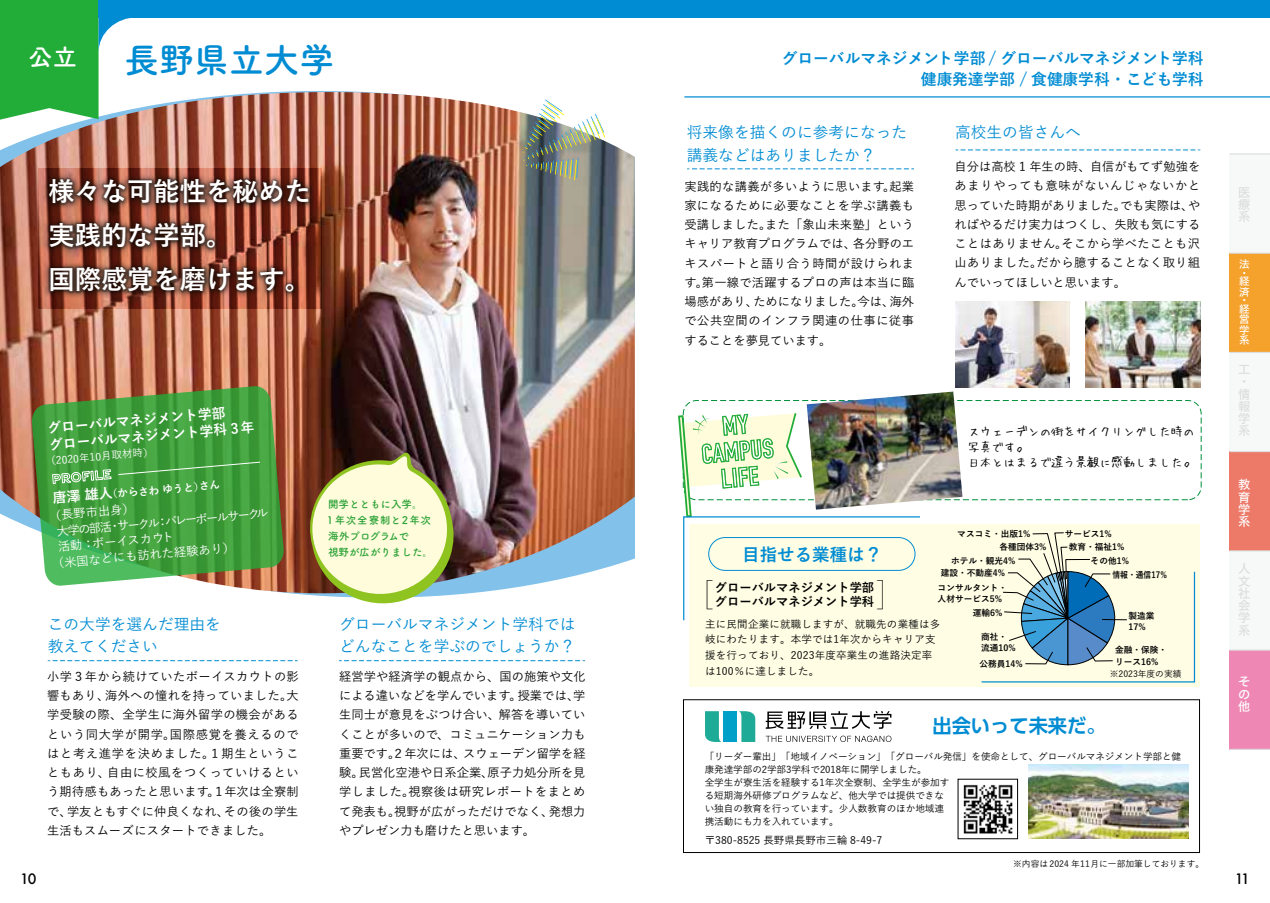
<style>
.page{position:relative;width:1270px;height:903px;background:#fff}
.page>*{position:absolute;margin:0;border:0;box-sizing:border-box;transform-origin:0 0}
.t1{font:35px "Tsuku B Rd Gothic Std B";color:#008cd3}
.t2{font:29.75px "Hira Kaku Std N W0";color:#000}
.t3{font:700 26.25px/43.8px "Yu Go";color:#fff}
.t4{font:24.5px "Tsuku B Rd Gothic Std B";color:#fff}
.t5{font:700 19.25px "PUD Shin Go Pr 6 N De";color:#008cd3}
.t6{font:700 17.5px "Yu Go";color:#008cd3}
.t7{font:500 15.75px/22.8px "Yu Go";color:#008cd3}
.t8{font:700 15.75px/21px "Yu Go";color:#008cd3;text-align:right}
.t9{font:700 14px/16.8px "Yu Go";color:#fff}
.t10{font:500 14px "Futura";color:#000}
.t11{font:500 12.25px/19.2px "Yu Go";color:#000;text-align:justify}
.t12{font:500 12.25px "Yu Go";color:#fff}
.t13{font:12.25px/15.8px "Hui Font";letter-spacing:-.025em;color:#000}
.t14{font:700 12.25px "Yu Go";color:#000}
.t15{font:12.25px/12.2px "Hiragino Sans W5";color:#dcdddd;text-align:justify}
.t16{font:12.25px/12.2px "Hiragino Sans W5";color:#fff;text-align:justify}
.t17{font:500 10.5px/15.8px "Yu Go";letter-spacing:.02em;color:#000}
.t18{font:500 10.5px "Yu Go";color:#000}
.t19{font:700 10.5px "Tsuku A Rd Gothic";color:#2ca339}
.t20{font:700 10.5px "Yu Go";color:#fff}
.t21{font:500 10.5px "Yu Go";color:#fff}
.t22{font:700 10.5px "Tsuku A Rd Gothic";letter-spacing:.05em;color:#2ca339}
.t23{font:10.5px/8.4px "Hiragino Sans W5";color:#fff}
.t24{font:700 10.5px "Tsuku A Rd Gothic";letter-spacing:-.05em;color:#2ca339}
.t25{font:500 9.62px/13px "Yu Go";letter-spacing:-.005em;color:#000}
.t26{font:700 8.75px/11.4px "Yu Go";color:#000}
.t27{font:500 8.75px "Yu Go";color:#000}
.t28{font:700 8.75px "Yu Go";color:#000;scale:.9 1}
.s1{font-size:14px}
</style>
<div class="page">
<img style="left:0;top:92px;width:635px;height:501px">
<div style="left:683px;top:400px;width:518px;height:100px;border:1px dashed #00913a;border-radius:13px"></div>
<img style="left:807px;top:391px;width:155px;height:110px">
<div style="left:689px;top:524px;width:511px;height:163px;background:#fffde4"></div>
<img style="left:678px;top:411px;width:243px;height:210px">
<svg style="left:304px;top:451px;width:151px;height:153px;background:#c9c59f"></svg>
<hr style="left:684px;top:96px;width:586px;height:2px;background:#008cd3">
<svg style="left:32px;top:386px;width:252px;height:200px;background:#549d46"></svg>
<img style="left:1028px;top:765px;width:160px;height:74px">
<img style="left:963px;top:784px;width:50px;height:50px">
<div style="left:723px;top:711px;width:14px;height:31px;background:#00a0c8"></div>
<svg style="left:705px;top:711px;width:16px;height:31px"></svg>
<svg style="left:739px;top:711px;width:16px;height:31px"></svg>
<svg style="left:766px;top:711px;width:125px;height:18px"></svg>
<svg style="left:766px;top:736px;width:125px;height:6px"></svg>
<img style="left:523px;top:100px;width:82px;height:80px">
<div style="left:683px;top:699px;width:517px;height:154px;border:1px solid #000"></div>
<img style="left:955px;top:301px;width:115px;height:87px">
<img style="left:1086px;top:301px;width:115px;height:87px">
<div style="left:99px;top:0;width:1171px;height:17px;background:#008cd3"></div>
<svg style="left:0;top:0;width:137px;height:123px"></svg>
<svg style="left:52px;top:469px;width:60px;height:15px"></svg>
<svg style="left:118px;top:461px;width:143px;height:14px;background:#4da54a"></svg>
<svg style="left:48px;top:660px;width:249px;height:1px"></svg>
<svg style="left:339px;top:660px;width:246px;height:1px"></svg>
<svg style="left:687px;top:169px;width:227px;height:1px"></svg>
<svg style="left:956px;top:150px;width:244px;height:1px"></svg>
<img style="left:38px;top:168px;width:283px;height:140px">
<svg style="left:46px;top:176px;width:267px;height:124px;background:#6d3a2c"></svg>
<div style="left:708px;top:537px;width:207px;height:34px;border:1px solid #008cd3;border-radius:16px"></div>
<svg style="left:981px;top:532px;width:215px;height:151px"></svg>
<div style="left:1229px;top:154px;width:41px;height:99px;background:#f7f8f8"></div>
<div style="left:1229px;top:253px;width:41px;height:99px;background:#f5a22d"></div>
<div style="left:1229px;top:352px;width:41px;height:100px;background:#f7f8f8"></div>
<div style="left:1229px;top:452px;width:41px;height:99px;background:#ed7969"></div>
<div style="left:1229px;top:551px;width:41px;height:99px;background:#f7f8f8"></div>
<div style="left:1229px;top:650px;width:41px;height:99px;background:#ee87b4"></div>
<hr style="left:1229px;top:253px;width:41px;height:1px;background:#dcdddd">
<hr style="left:1229px;top:153px;width:41px;height:2px;background:#dcdddd">
<hr style="left:1229px;top:352px;width:41px;height:1px;background:#dcdddd">
<hr style="left:1229px;top:451px;width:41px;height:1px;background:#dcdddd">
<hr style="left:1229px;top:550px;width:41px;height:1px;background:#dcdddd">
<hr style="left:1229px;top:649px;width:41px;height:2px;background:#dcdddd">
<hr style="left:1229px;top:749px;width:41px;height:1px;background:#dcdddd">
<h3 class="t4" style="left:28px;top:38px;width:50px">公立</h3>
<h1 class="t1" style="left:124px;top:32px;width:211px">長野県立大学</h1>
<h3 class="t3" style="left:49px;top:171px;width:264px">様々な可能性を秘めた実践的な学部。<br>国際感覚を磨けます。</h3>
<p class="t9" style="left:47px;top:420px;width:207px;rotate:-5deg">グローバルマネジメント学部<br>グローバルマネジメント学科 3年</p>
<p class="t21" style="left:45px;top:452px;width:110px;rotate:-5deg">（2020年10月取材時）</p>
<p class="t20" style="left:52px;top:493px;width:169px;rotate:-5deg"><span class="s1">唐澤 雄人</span>（からさわ ゆうと）さん</p>
<p class="t12" style="left:48px;top:505px;width:87px;rotate:-5deg">（長野市出身）</p>
<p class="t12" style="left:56px;top:520px;width:214px;rotate:-5deg">大学の部活・サークル：バレーボールサークル</p>
<p class="t12" style="left:57px;top:536px;width:118px;rotate:-5deg">活動：ボーイスカウト</p>
<p class="t12" style="left:51px;top:552px;width:185px;rotate:-5deg">（米国などにも訪れた経験あり）</p>
<p class="t19" style="left:328px;top:496px;width:96px">開学とともに入学。</p>
<p class="t22" style="left:325px;top:512px;width:108px">１年次全寮制と２年次</p>
<p class="t24" style="left:328px;top:528px;width:82px">海外プログラムで</p>
<p class="t19" style="left:328px;top:544px;width:106px">視野が広がりました。</p>
<p class="t7" style="left:48px;top:610px;width:175px">この大学を選んだ理由を教えてください</p>
<p class="t7" style="left:339px;top:610px;width:238px">グローバルマネジメント学科ではどんなことを学ぶのでしょうか？</p>
<p class="t11" style="left:47px;top:665px;width:253px">小学３年から続けていたボーイスカウトの影響もあり、海外への憧れを持っていました。大学受験の際、全学生に海外留学の機会があるという同大学が開学。国際感覚を養えるのではと考え進学を決めました。１期生ということもあり、自由に校風をつくっていけるという期待感もあったと思います。１年次は全寮制で、学友ともすぐに仲良くなれ、その後の学生生活もスムーズにスタートできました。</p>
<p class="t11" style="left:339px;top:665px;width:248px">経営学や経済学の観点から、国の施策や文化による違いなどを学んでいます。授業では、学生同士が意見をぶつけ合い、解答を導いていくことが多いので、コミュニケーション力も重要です。２年次には、スウェーデン留学を経験。民営化空港や日系企業、原子力処分所を見学しました。視察後は研究レポートをまとめて発表も。視野が広がっただけでなく、発想力やプレゼン力も磨けたと思います。</p>
<p class="t8" style="left:782px;top:48px;width:423px">グローバルマネジメント学部 / グローバルマネジメント学科健康発達学部 / 食健康学科・こども学科</p>
<p class="t7" style="left:687px;top:119px;width:222px">将来像を描くのに参考になった講義などはありましたか？</p>
<p class="t7" style="left:955px;top:119px;width:127px">高校生の皆さんへ</p>
<p class="t11" style="left:955px;top:156px;width:247px">自分は高校 1 年生の時、自信がもてず勉強をあまりやっても意味がないんじゃないかと思っていた時期がありました。でも実際は、やればやるだけ実力はつくし、失敗も気にすることはありません。そこから学べたことも沢山ありました。だから臆することなく取り組んでいってほしいと思います。</p>
<p class="t11" style="left:684px;top:175px;width:231px">実践的な講義が多いように思います。起業家になるために必要なことを学ぶ講義も受講しました。また「象山未来塾」というキャリア教育プログラムでは、各分野のエキスパートと語り合う時間が設けられます。第一線で活躍するプロの声は本当に臨場感があり、ためになりました。今は、海外で公共空間のインフラ関連の仕事に従事することを夢見ています。</p>
<p class="t13" style="left:968px;top:422px;width:229px">スウェーデンの街をサイクリングした時の写真です。<br>日本とはまるで違う景観に感動しました。</p>
<p class="t26" style="left:957px;top:528px;width:75px">マスコミ・出版1%</p>
<p class="t26" style="left:1065px;top:528px;width:49px">サービス1%</p>
<p class="t26" style="left:951px;top:540px;width:97px;line-height:13.5px;text-indent:48px">各種団体3%ホテル・観光4%</p>
<p class="t26" style="left:938px;top:565px;width:71px;line-height:15px;text-align:center">建設・不動産4%コンサルタント・</p>
<p class="t26" style="left:938px;top:592px;width:66px;line-height:14.3px;text-align:right">人材サービス5%運輸6%</p>
<p class="t26" style="left:981px;top:631px;width:36px">商社・流通10%</p>
<p class="t26" style="left:979px;top:658px;width:45px">公務員14%</p>
<p class="t26" style="left:1069px;top:541px;width:57px">教育・福祉1%</p>
<h3 class="t6" style="left:742px;top:544px;width:141px">目指せる業種は？</h3>
<p class="t14" style="left:715px;top:580px;width:161px">グローバルマネジメント学部</p>
<p class="t26" style="left:1091px;top:555px;width:40px">その他1%</p>
<p class="t28" style="left:1112px;top:570px;width:62px">情報・通信17%</p>
<h2 class="t2" style="left:704px;top:573px;width:182px">[　　 　　　]</h2>
<p class="t14" style="left:715px;top:595px;width:161px">グローバルマネジメント学科</p>
<p class="t26" style="left:1128px;top:610px;width:28px">製造業<br>17%</p>
<p class="t17" style="left:705px;top:614px;width:236px">主に民間企業に就職しますが、就職先の業種は多岐にわたります。本学では1年次からキャリア支援を行っており、2023年度卒業生の進路決定率は100％に達しました。</p>
<p class="t26" style="left:1115px;top:644px;width:54px">金融・保険・リース16%</p>
<p class="t27" style="left:1110px;top:665px;width:73px">※2023年度の実績</p>
<h3 class="t5" style="left:932px;top:715px;width:175px">出会いって未来だ。</h3>
<p class="t25" style="left:705px;top:749px;width:478px">「リーダー輩出」「地域イノベーション」「グローバル発信」を使命として、グローバルマネジメント学部と健康発達学部の2学部3学科で2018年に開学しました。<br>全学生が寮生活を経験する1年次全寮制、全学生が参加す<br>る短期海外研修プログラムなど、他大学では提供できな<br>い独自の教育を行っています。少人数教育のほか地域連<br>携活動にも力を入れています。</p>
<p class="t18" style="left:705px;top:830px;width:179px">〒380-8525 長野県長野市三輪 8-49-7</p>
<p class="t27" style="left:1013px;top:856px;width:193px">※内容は2024 年11月に一部加筆しております。</p>
<p class="t15" style="left:1238px;top:185px;width:13px">医療系</p>
<p class="t23" style="left:1239px;top:259px;width:12px">法・経</p>
<p class="t23" style="left:1239px;top:287px;width:12px">済・経</p>
<p class="t23" style="left:1239px;top:314px;width:12px;line-height:10.5px;text-align:justify">営学系</p>
<p class="t15" style="left:1238px;top:363px;width:13px;text-align:left">工・情報学系</p>
<p class="t16" style="left:1238px;top:478px;width:13px">教育学系</p>
<p class="t15" style="left:1238px;top:562px;width:14px">人文社会学系</p>
<p class="t16" style="left:1238px;top:675px;width:13px">その他</p>
<p class="t10" style="left:20px;top:869px;width:18px">10</p>
<p class="t10" style="left:1235px;top:869px;width:17px">11</p>
</div>
